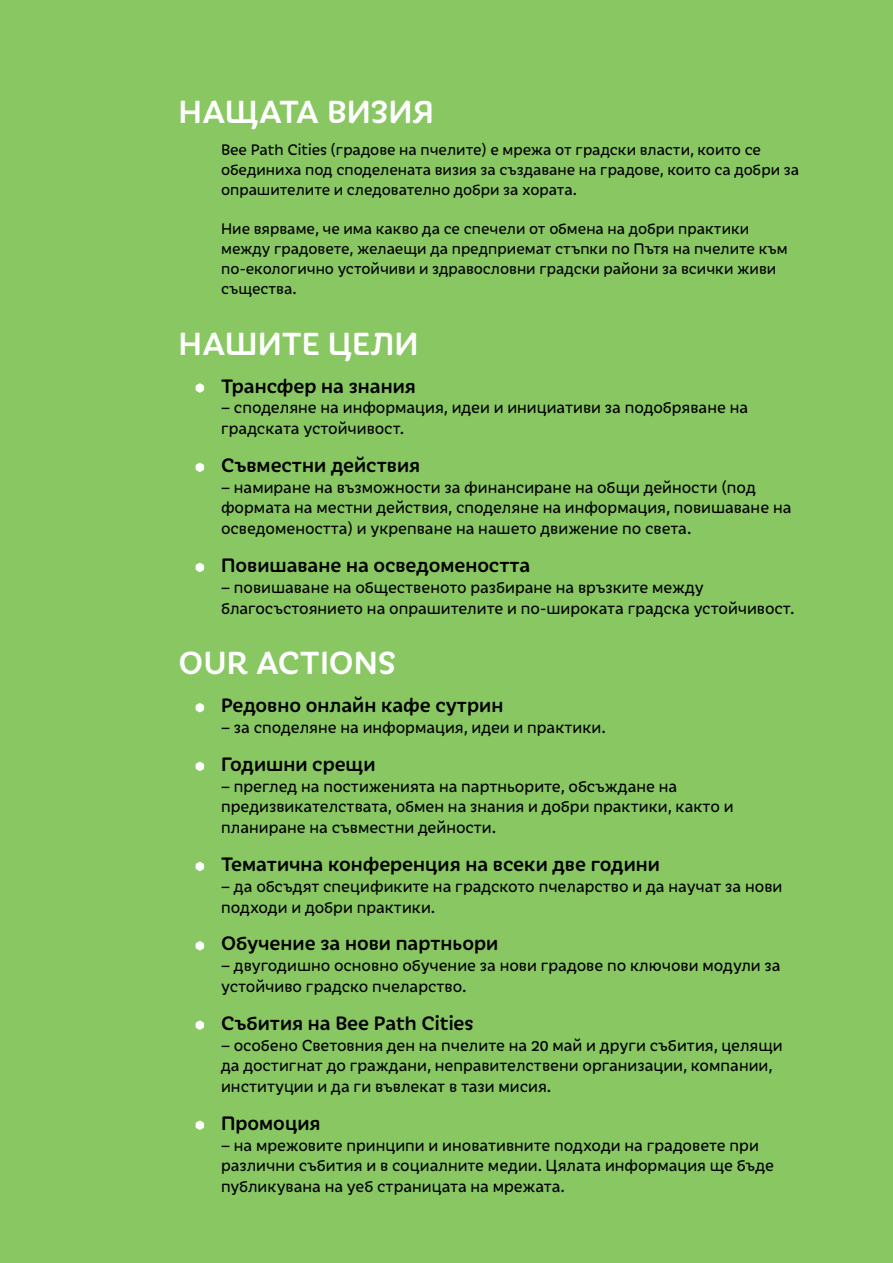
<style>
.page{position:relative;width:893px;height:1263px;background:#89c763}
.page>*{position:absolute;margin:0;border:0;box-sizing:border-box;transform-origin:0 0}
.t1{font:500 34.5px "Iskra";color:#fff}
.t2{font:500 21px "Iskra";color:#000}
.t3{font:17.25px/20.7px "Iskra";color:#000}
.t4{font:16.5px/19.8px "Iskra";color:#000}
</style>
<div class="page">
<svg style="left:196px;top:383px;width:8px;height:10px"></svg>
<svg style="left:196px;top:462px;width:8px;height:10px"></svg>
<svg style="left:196px;top:562px;width:8px;height:10px"></svg>
<svg style="left:196px;top:703px;width:8px;height:10px"></svg>
<svg style="left:196px;top:761px;width:8px;height:10px"></svg>
<svg style="left:196px;top:861px;width:8px;height:10px"></svg>
<svg style="left:196px;top:941px;width:8px;height:10px"></svg>
<svg style="left:196px;top:1020px;width:8px;height:10px"></svg>
<svg style="left:196px;top:1120px;width:8px;height:10px"></svg>
<h1 class="t1" style="left:179px;top:87px;width:257px">НАЩАТА ВИЗИЯ</h1>
<p class="t4" style="left:221px;top:139px;width:580px">Bee Path Cities (градове на пчелите) е мрежа от градски власти, които се обединиха под споделената визия за създаване на градове, които са добри за опрашителите и следователно добри за хората.</p>
<p class="t4" style="left:221px;top:218px;width:568px">Ние вярваме, че има какво да се спечели от обмена на добри практики между градовете, желаещи да предприемат стъпки по Пътя на пчелите към по-екологично устойчиви и здравословни градски райони за всички живи същества.</p>
<h1 class="t1" style="left:179px;top:319px;width:242px">НАШИТЕ ЦЕЛИ</h1>
<p class="t2" style="left:221px;top:371px;width:196px">Трансфер на знания</p>
<p class="t3" style="left:221px;top:396px;width:529px">– споделяне на информация, идеи и инициативи за подобряване на градската устойчивост.</p>
<p class="t2" style="left:221px;top:450px;width:200px">Съвместни действия</p>
<p class="t3" style="left:221px;top:476px;width:572px">– намиране на възможности за финансиране на общи дейности (под формата на местни действия, споделяне на информация, повишаване на осведомеността) и укрепване на нашето движение по света.</p>
<p class="t2" style="left:221px;top:550px;width:311px">Повишаване на осведомеността</p>
<p class="t3" style="left:221px;top:576px;width:575px">– повишаване на общественото разбиране на връзките между благосъстоянието на опрашителите и по-широката градска устойчивост.</p>
<h1 class="t1" style="left:179px;top:639px;width:219px">OUR ACTIONS</h1>
<p class="t2" style="left:221px;top:691px;width:284px">Редовно онлайн кафе сутрин</p>
<p class="t3" style="left:221px;top:716px;width:386px">– за споделяне на информация, идеи и практики.</p>
<p class="t2" style="left:221px;top:749px;width:156px">Годишни срещи</p>
<p class="t3" style="left:221px;top:775px;width:514px">– преглед на постиженията на партньорите, обсъждане на предизвикателствата, обмен на знания и добри практики, както и планиране на съвместни дейности.</p>
<p class="t2" style="left:221px;top:849px;width:440px">Тематична конференция на всеки две години</p>
<p class="t3" style="left:221px;top:875px;width:563px">– да обсъдят спецификите на градското пчеларство и да научат за нови подходи и добри практики.</p>
<p class="t2" style="left:221px;top:929px;width:279px">Обучение за нови партньори</p>
<p class="t3" style="left:221px;top:954px;width:561px">– двугодишно основно обучение за нови градове по ключови модули за устойчиво градско пчеларство.</p>
<p class="t2" style="left:221px;top:1008px;width:254px">Събития на Bee Path Cities</p>
<p class="t3" style="left:221px;top:1034px;width:563px">– особено Световния ден на пчелите на 20 май и други събития, целящи да достигнат до граждани, неправителствени организации, компании, институции и да ги въвлекат в тази мисия.</p>
<p class="t2" style="left:221px;top:1108px;width:101px">Промоция</p>
<p class="t3" style="left:221px;top:1134px;width:554px">– на мрежовите принципи и иновативните подходи на градовете при различни събития и в социалните медии. Цялата информация ще бъде публикувана на уеб страницата на мрежата.</p>
</div>
